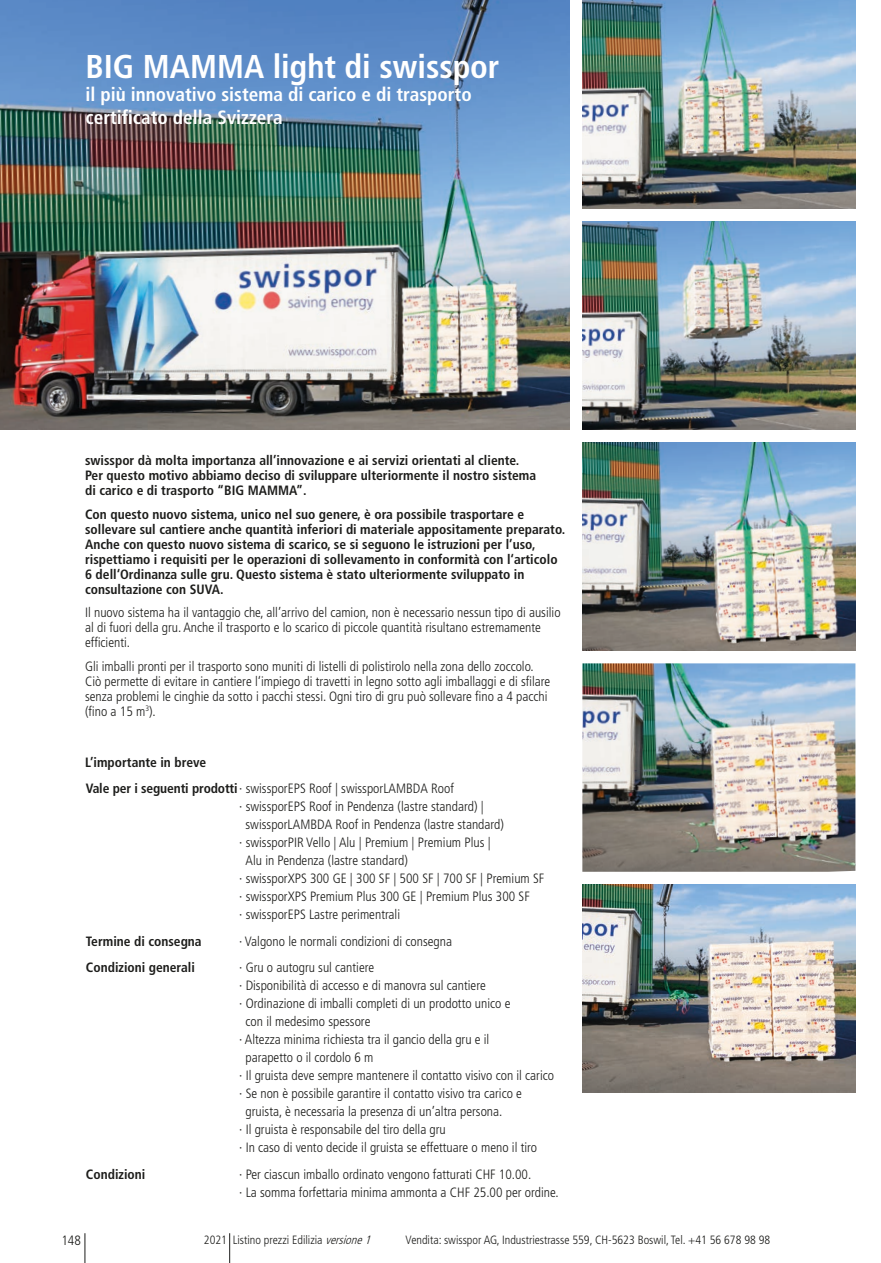
<style>
.page{position:relative;width:881px;height:1263px;background:#fff}
.page>*{position:absolute;margin:0;border:0;box-sizing:border-box;transform-origin:0 0}
.t1{font:700 condensed 33px "Frutiger LT Std";letter-spacing:-.005em;color:#fff}
.t2{font:700 condensed 19.2px/23.1px "Frutiger LT Std";color:#fff}
.t3{font:300 condensed 13.5px/15px "Frutiger LT Std";color:#1d1d1b}
.t4{font:700 condensed 13.5px/15px "Frutiger LT Std";color:#1d1d1b}
.t5{font:300 condensed 12px "Frutiger LT Std";color:#1d1d1b}
.s1{font-weight:300}
.s2{font-style:italic}
</style>
<div class="page">
<hr style="left:85px;top:1233px;width:1px;height:30px;background:#1d1d1b">
<hr style="left:229px;top:1233px;width:1px;height:30px;background:#1d1d1b">
<img style="left:0;top:0;width:569px;height:429px">
<img style="left:582px;top:663px;width:273px;height:209px">
<img style="left:582px;top:884px;width:273px;height:209px">
<img style="left:582px;top:0;width:273px;height:208px">
<img style="left:582px;top:221px;width:273px;height:208px">
<img style="left:582px;top:442px;width:273px;height:209px">
<h1 class="t1" style="left:85px;top:52px;width:415px">BIG MAMMA light di swisspor</h1>
<h2 class="t2" style="left:85px;top:84px;width:387px">il più innovativo sistema di carico e di trasporto certificato della Svizzera</h2>
<p class="t4" style="left:85px;top:454px;width:452px">swisspor dà molta importanza all’innovazione e ai servizi orientati al cliente.<br>Per questo motivo abbiamo deciso di sviluppare ulteriormente il nostro sistema di carico e di trasporto “BIG MAMMA”.</p>
<p class="t4" style="left:85px;top:508px;width:481px">Con questo nuovo sistema, unico nel suo genere, è ora possibile trasportare e sollevare sul cantiere anche quantità inferiori di materiale appositamente preparato.<br>Anche con questo nuovo sistema di scarico, se si seguono le istruzioni per l’uso, rispettiamo i requisiti per le operazioni di sollevamento in conformità con l‘articolo 6 dell‘Ordinanza sulle gru. Questo sistema è stato ulteriormente sviluppato in consultazione con SUVA.</p>
<p class="t3" style="left:85px;top:606px;width:477px">Il nuovo sistema ha il vantaggio che, all’arrivo del camion, non è necessario nessun tipo di ausilio al di fuori della gru. Anche il trasporto e lo scarico di piccole quantità risultano estremamente efficienti.</p>
<p class="t3" style="left:85px;top:660px;width:466px">Gli imballi pronti per il trasporto sono muniti di listelli di polistirolo nella zona dello zoccolo.<br>Ciò permette di evitare in cantiere l‘impiego di travetti in legno sotto agli imballaggi e di sfilare senza problemi le cinghie da sotto i pacchi stessi. Ogni tiro di gru può sollevare fino a 4 pacchi (fino a 15 m<sup>3</sup>).</p>
<p class="t4" style="left:85px;top:750px;width:370px;line-height:26.5px">L’importante in breve<br>Vale per i seguenti prodotti <span class="s1">∙ swissporEPS Roof | swissporLAMBDA Roof</span></p>
<p class="t3" style="left:239px;top:800px;width:246px">∙ swissporEPS Roof in Pendenza (lastre standard) |</p>
<p class="t3" style="left:245px;top:818px;width:260px">swissporLAMBDA Roof in Pendenza (lastre standard)</p>
<p class="t3" style="left:239px;top:836px;width:253px">∙ swissporPIR Vello | Alu | Premium | Premium Plus |</p>
<p class="t3" style="left:245px;top:854px;width:164px">Alu in Pendenza (lastre standard)</p>
<p class="t3" style="left:239px;top:872px;width:306px">∙ swissporXPS 300 GE | 300 SF | 500 SF | 700 SF | Premium SF</p>
<p class="t3" style="left:239px;top:890px;width:292px">∙ swissporXPS Premium Plus 300 GE | Premium Plus 300 SF</p>
<p class="t3" style="left:239px;top:908px;width:162px">∙ swissporEPS Lastre perimentrali</p>
<p class="t4" style="left:86px;top:935px;width:117px">Termine di consegna</p>
<p class="t3" style="left:239px;top:935px;width:214px">∙ Valgono le normali condizioni di consegna</p>
<p class="t4" style="left:86px;top:961px;width:110px">Condizioni generali</p>
<p class="t3" style="left:239px;top:961px;width:136px">∙ Gru o autogru sul cantiere</p>
<p class="t3" style="left:239px;top:979px;width:248px">∙ Disponibilità di accesso e di manovra sul cantiere</p>
<p class="t3" style="left:239px;top:997px;width:273px">∙ Ordinazione di imballi completi di un prodotto unico e</p>
<p class="t3" style="left:245px;top:1015px;width:126px">con il medesimo spessore</p>
<p class="t3" style="left:239px;top:1033px;width:251px">∙ Altezza minima richiesta tra il gancio della gru e il</p>
<p class="t3" style="left:245px;top:1051px;width:129px">parapetto o il cordolo 6 m</p>
<p class="t3" style="left:239px;top:1069px;width:316px">∙ Il gruista deve sempre mantenere il contatto visivo con il carico</p>
<p class="t3" style="left:239px;top:1087px;width:284px">∙ Se non è possibile garantire il contatto visivo tra carico e</p>
<p class="t3" style="left:245px;top:1105px;width:258px">gruista, è necessaria la presenza di un’altra persona.</p>
<p class="t3" style="left:239px;top:1123px;width:208px">∙ Il gruista è responsabile del tiro della gru</p>
<p class="t3" style="left:239px;top:1141px;width:299px">∙ In caso di vento decide il gruista se effettuare o meno il tiro</p>
<p class="t4" style="left:86px;top:1168px;width:61px">Condizioni</p>
<p class="t3" style="left:239px;top:1166px;width:321px;line-height:18px">∙ Per ciascun imballo ordinato vengono fatturati CHF 10.00.<br>∙ La somma forfettaria minima ammonta a CHF 25.00 per ordine.</p>
<p class="t3" style="left:61px;top:1234px;width:21px">148</p>
<p class="t5" style="left:204px;top:1235px;width:171px">2021 Listino prezzi Edilizia <span class="s2">versione1</span></p>
<p class="t5" style="left:405px;top:1235px;width:366px">Vendita: swisspor AG, Industriestrasse 559, CH-5623 Boswil, Tel. +41 56 678 98 98</p>
</div>
